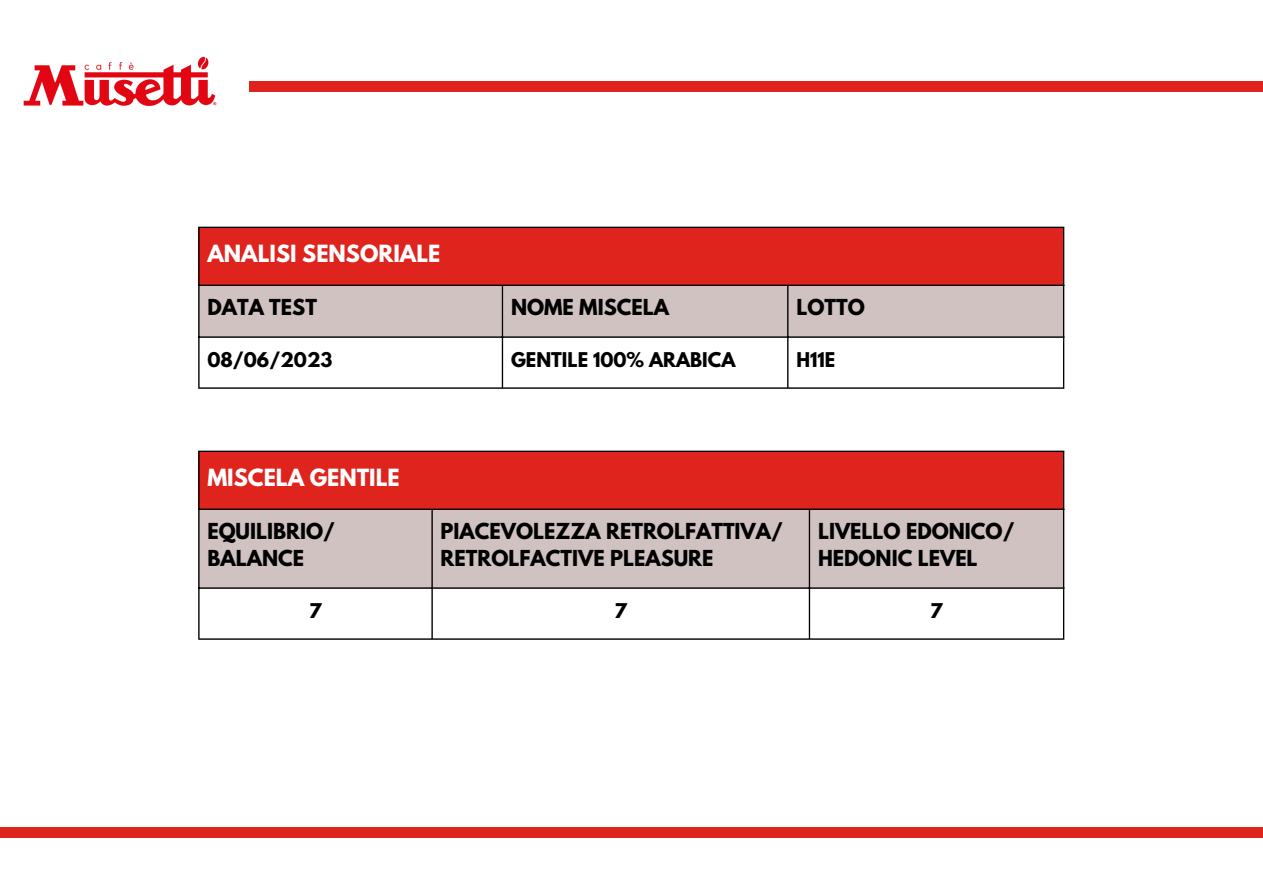
<style>
.page{position:relative;width:1263px;height:894px;background:#fff}
.page>*{position:absolute;margin:0;border:0;box-sizing:border-box;transform-origin:0 0}
.t1{font:700 21px "League Spartan";color:#fff}
.t2{font:700 19.5px "League Spartan";color:#000}
.t3{font:700 18px "League Spartan";color:#000}
</style>
<div class="page">
<img style="left:23px;top:56px;width:194px;height:50px">
<div style="left:249px;top:81px;width:1014px;height:11px;background:#df231d"></div>
<div style="left:0;top:827px;width:1263px;height:10px;background:#df231d"></div>
<div style="left:199px;top:227px;width:865px;height:58px;background:#df231d"></div>
<div style="left:200px;top:286px;width:863px;height:50px;background:#d1c2c2"></div>
<hr style="left:198px;top:228px;width:2px;height:159px;background:#000">
<hr style="left:502px;top:286px;width:1px;height:101px;background:#000">
<hr style="left:787px;top:286px;width:1px;height:101px;background:#000">
<hr style="left:1063px;top:228px;width:1px;height:159px;background:#000">
<hr style="left:198px;top:226px;width:866px;height:2px;background:#000">
<hr style="left:198px;top:284px;width:866px;height:2px;background:#000">
<hr style="left:198px;top:336px;width:866px;height:1px;background:#000">
<hr style="left:198px;top:387px;width:866px;height:1px;background:#000">
<div style="left:199px;top:451px;width:865px;height:58px;background:#df231d"></div>
<div style="left:200px;top:510px;width:863px;height:77px;background:#d1c2c2"></div>
<hr style="left:198px;top:452px;width:2px;height:186px;background:#000">
<hr style="left:431px;top:510px;width:2px;height:128px;background:#000">
<hr style="left:809px;top:510px;width:1px;height:128px;background:#000">
<hr style="left:1063px;top:452px;width:1px;height:186px;background:#000">
<hr style="left:198px;top:450px;width:866px;height:2px;background:#000">
<hr style="left:198px;top:508px;width:866px;height:2px;background:#000">
<hr style="left:198px;top:587px;width:866px;height:1px;background:#000">
<hr style="left:198px;top:638px;width:866px;height:1px;background:#000">
<p class="t1" style="left:207px;top:243px;width:234px">ANALISI SENSORIALE</p>
<p class="t2" style="left:207px;top:297px;width:111px">DATA TEST</p>
<p class="t2" style="left:511px;top:297px;width:160px">NOME MISCELA</p>
<p class="t2" style="left:796px;top:297px;width:70px">LOTTO</p>
<p class="t3" style="left:207px;top:351px;width:127px">08/06/2023</p>
<p class="t3" style="left:511px;top:351px;width:226px">GENTILE 100% ARABICA</p>
<p class="t3" style="left:796px;top:351px;width:41px">H11E</p>
<p class="t1" style="left:207px;top:466px;width:194px">MISCELA GENTILE</p>
<p class="t2" style="left:207px;top:521px;width:129px">EQUILIBRIO/</p>
<p class="t2" style="left:207px;top:548px;width:98px">BALANCE</p>
<p class="t2" style="left:441px;top:521px;width:344px">PIACEVOLEZZA RETROLFATTIVA/</p>
<p class="t2" style="left:441px;top:548px;width:274px">RETROLFACTIVE PLEASURE</p>
<p class="t2" style="left:818px;top:521px;width:198px">LIVELLO EDONICO/</p>
<p class="t2" style="left:818px;top:548px;width:161px">HEDONIC LEVEL</p>
<p class="t3" style="left:309px;top:601px;width:14px">7</p>
<p class="t3" style="left:614px;top:601px;width:14px">7</p>
<p class="t3" style="left:930px;top:601px;width:14px">7</p>
</div>
